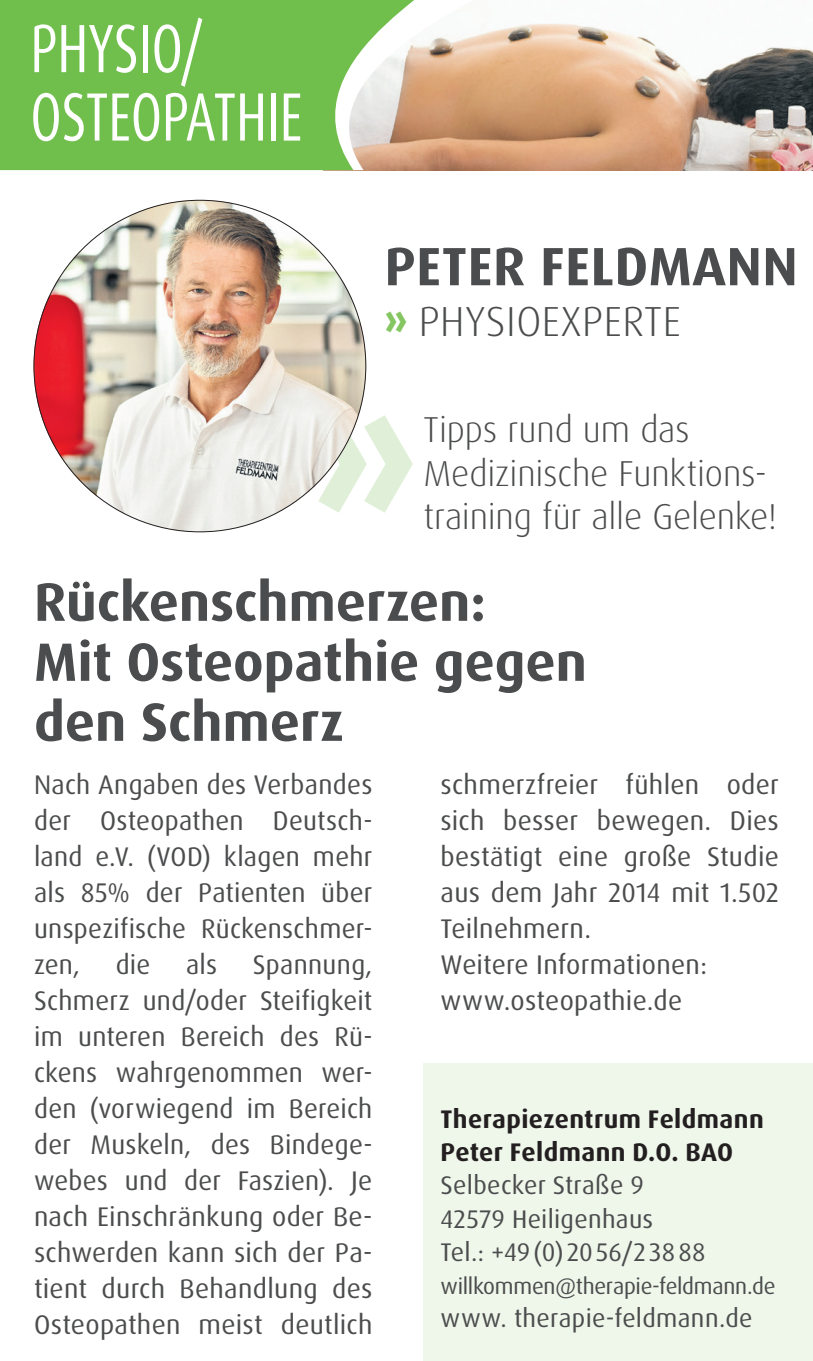
<style>
.page{position:relative;width:813px;height:1361px;background:#fff}
.page>*{position:absolute;margin:0;border:0;box-sizing:border-box;transform-origin:0 0}
.t1{font:800 196.2px "Dax OT";color:#85c663}
.t2{font:68.4px/68.4px "Dax OT";color:#fff;scale:.75 1}
.t3{font:700 54px/60px "Dax OT";color:#4b4c4d}
.t4{font:300 42px "Dax OT";letter-spacing:.01em;color:#4b4c4d}
.t5{font:300 36px/43.2px "Dax OT";letter-spacing:-.005em;color:#4b4c4d}
.t6{font:27px/36px "Dax OT";letter-spacing:.01em;color:#4b4c4d;text-align:justify}
.t7{font:25.5px/33.3px "Dax OT";letter-spacing:.01em;color:#4b4c4d}
.t8{font:700 25.5px/33.3px "Dax OT";letter-spacing:.015em;color:#231f20}
.t9{font:22.5px "Dax OT";letter-spacing:-.015em;color:#4b4c4d}
.s1{font-weight:800;color:#85c663}
</style>
<div class="page">
<img style="left:578px;top:23px;width:234px;height:147px">
<svg style="left:496px;top:23px;width:82px;height:147px"></svg>
<svg style="left:0;top:0;width:496px;height:170px;fill:#70bf4c"></svg>
<img style="left:34px;top:200px;width:332px;height:332px;border-radius:166px">
<div style="left:423px;top:1063px;width:389px;height:298px;background:#eff6ea"></div>
<h2 class="t2" style="left:30px;top:15px;width:364px">PHYSIO/<br>OSTEOPATHIE</h2>
<h3 class="t3" style="left:384px;top:237px;width:414px">PETER FELDMANN</h3>
<h3 class="t4" style="left:384px;top:295px;width:298px"><span class="s1">»</span> PHYSIOEXPERTE</h3>
<h1 class="t1" style="left:310px;top:335px;width:109px">»</h1>
<h3 class="t5" style="left:423px;top:408px;width:354px">Tipps rund um das<br>Medizinische Funktions&shy;training für alle Gelenke!</h3>
<h3 class="t3" style="left:34px;top:572px;width:554px">Rückenschmerzen:<br>Mit Osteopathie gegen den Schmerz</h3>
<p class="t6" style="left:34px;top:767px;width:340px">Nach Angaben des Verbandes der Osteopathen Deutsch&shy;land e.V. (VOD) klagen mehr als 85% der Patienten über unspezifische Rückenschmer&shy;zen,</p>
<p class="t6" style="left:440px;top:767px;width:340px;text-align:left">schmerzfreier fühlen oder sich besser bewegen. Dies bestätigt eine große Studie aus dem Jahr 2014 mit 1.502<br>Teilnehmern.<br>Weitere Informationen: www.osteopathie.de</p>
<p class="t6" style="left:116px;top:947px;width:36px">die</p>
<p class="t6" style="left:186px;top:947px;width:33px">als</p>
<p class="t6" style="left:34px;top:947px;width:340px;text-indent:219px">Spannung, Schmerz und/oder Steifigkeit im unteren Bereich des Rü&shy;ckens wahrgenommen wer&shy;den (vorwiegend im Bereich der Muskeln, des Bindege&shy;webes und der Faszien). Je nach Einschränkung oder Be&shy;schwerden kann sich der Pa&shy;tient durch Behandlung des Osteopathen meist deutlich</p>
<p class="t8" style="left:440px;top:1102px;width:324px">Therapiezentrum Feldmann<br>Peter Feldmann D.O. BAO</p>
<p class="t7" style="left:440px;top:1169px;width:266px">Selbecker Straße 9<br>42579 Heiligenhaus<br>Tel.: +49(0) 2056/2 3888</p>
<p class="t9" style="left:440px;top:1272px;width:336px">willkommen@therapie-feldmann.de</p>
<p class="t7" style="left:440px;top:1302px;width:313px">www. therapie-feldmann.de</p>
</div>
